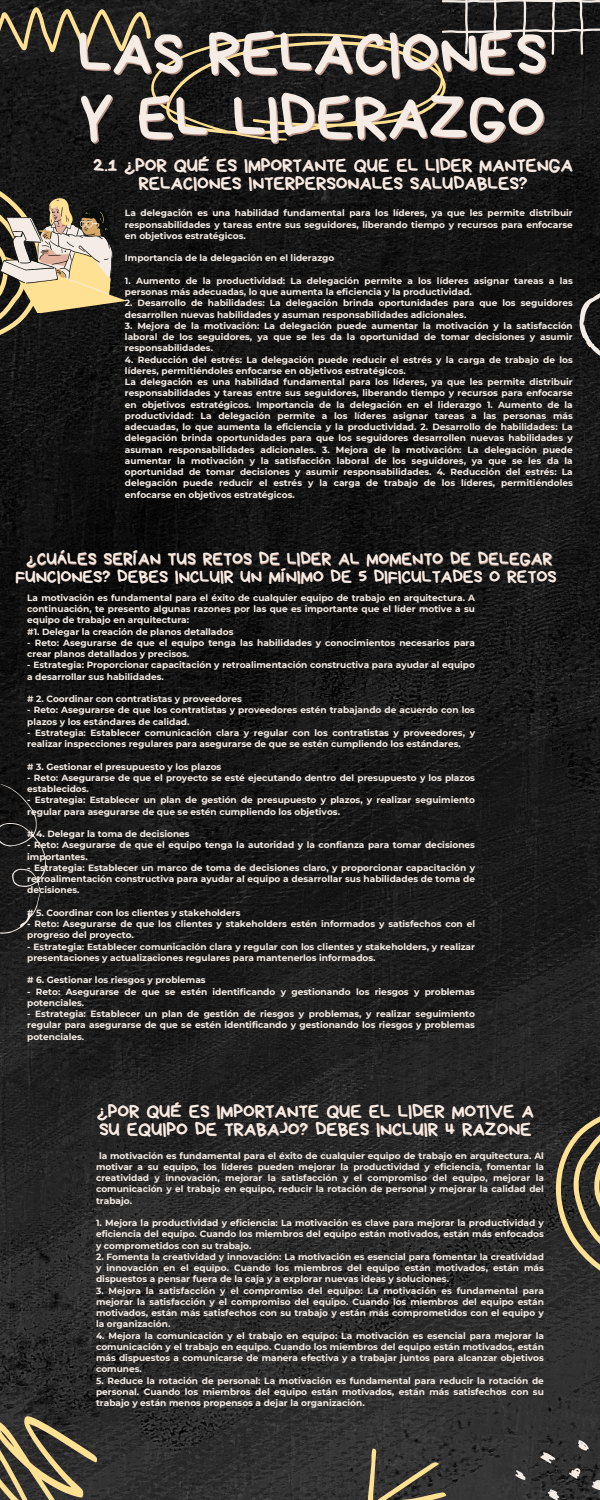
<style>
.page{position:relative;width:600px;height:1500px;background:#fff}
.page>*{position:absolute;margin:0;border:0;box-sizing:border-box;transform-origin:0 0}
.t1{font:62.8px "Bryndan Write";color:#f4ece5}
.t2{font:19px "Bryndan Write";color:#f4ece5}
.t3{font:18px "Bryndan Write";color:#f4ece5}
.t4{font:700 9px/11.2px "Montserrat";color:#f4ece5}
</style>
<div class="page">
<img style="left:0;top:0;width:600px;height:1500px">
<svg style="left:0;top:7px;width:138px;height:48px;background:#4c4636"></svg>
<svg style="left:298px;top:1448px;width:148px;height:52px;background:#44423b"></svg>
<svg style="left:579px;top:219px;width:21px;height:189px;background:#262625"></svg>
<svg style="left:0;top:175px;width:51px;height:172px;background:#26241e"></svg>
<svg style="left:547px;top:1101px;width:53px;height:189px;background:#4b4639"></svg>
<svg style="left:0;top:1411px;width:97px;height:89px;background:#665e49"></svg>
<svg style="left:502px;top:1440px;width:98px;height:60px;background:#3c3c3b"></svg>
<svg style="left:0;top:782px;width:46px;height:152px;background:#222121"></svg>
<svg style="left:462px;top:0;width:138px;height:55px;background:#3a3837"></svg>
<svg style="left:138px;top:0;width:324px;height:244px;background:#22201c"></svg>
<svg style="left:0;top:198px;width:127px;height:115px;background:#92866e"></svg>
<svg style="left:71px;top:253px;width:17px;height:20px"></svg>
<p class="t1" style="left:77px;top:22px;width:471px">LAS RELACIONES</p>
<p class="t1" style="left:79px;top:86px;width:467px">Y EL LIDERAZGO</p>
<p class="t2" style="left:93px;top:155px;width:481px">2.1 ¿POR QUÉ ES IMPORTANTE QUE EL LIDER MANTENGA</p>
<p class="t2" style="left:139px;top:173px;width:390px">RELACIONES INTERPERSONALES SALUDABLES?</p>
<p class="t4" style="left:125px;top:208px;width:449px;text-align:justify">La delegación es una habilidad fundamental para los líderes, ya que les permite distribuir responsabilidades y tareas entre sus seguidores, liberando tiempo y recursos para enfocarse en objetivos estratégicos.</p>
<p class="t4" style="left:125px;top:253px;width:211px">Importancia de la delegación en el liderazgo</p>
<p class="t4" style="left:125px;top:275px;width:449px">1. Aumento de la productividad: La delegación permite a los líderes asignar tareas a las personas más adecuadas, lo que aumenta la eficiencia y la productividad.</p>
<p class="t4" style="left:125px;top:298px;width:449px">2. Desarrollo de habilidades: La delegación brinda oportunidades para que los seguidores desarrollen nuevas habilidades y asuman responsabilidades adicionales.</p>
<p class="t4" style="left:125px;top:320px;width:449px;text-align:justify">3. Mejora de la motivación: La delegación puede aumentar la motivación y la satisfacción laboral de los seguidores, ya que se les da la oportunidad de tomar decisiones y asumir responsabilidades.</p>
<p class="t4" style="left:125px;top:354px;width:449px">4. Reducción del estrés: La delegación puede reducir el estrés y la carga de trabajo de los líderes, permitiéndoles enfocarse en objetivos estratégicos.</p>
<p class="t4" style="left:125px;top:376px;width:449px;text-align:justify">La delegación es una habilidad fundamental para los líderes, ya que les permite distribuir responsabilidades y tareas entre sus seguidores, liberando tiempo y recursos para enfocarse en objetivos estratégicos. Importancia de la delegación en el liderazgo 1. Aumento de la productividad: La delegación permite a los líderes asignar tareas a las personas más adecuadas, lo que aumenta la eficiencia y la productividad. 2. Desarrollo de habilidades: La delegación brinda oportunidades para que los seguidores desarrollen nuevas habilidades y asuman responsabilidades adicionales. 3. Mejora de la motivación: La delegación puede aumentar la motivación y la satisfacción laboral de los seguidores, ya que se les da la oportunidad de tomar decisiones y asumir responsabilidades. 4. Reducción del estrés: La delegación puede reducir el estrés y la carga de trabajo de los líderes, permitiéndoles enfocarse en objetivos estratégicos.</p>
<p class="t3" style="left:26px;top:550px;width:528px">¿CUÁLES SERÍAN TUS RETOS DE LIDER AL MOMENTO DE DELEGAR</p>
<p class="t3" style="left:16px;top:567px;width:542px">FUNCIONES? DEBES INCLUIR UN MÍNIMO DE 5 DIFICULTADES O RETOS</p>
<p class="t4" style="left:27px;top:592px;width:449px;text-align:justify">La motivación es fundamental para el éxito de cualquier equipo de trabajo en arquitectura. A continuación, te presento algunas razones por las que es importante que el líder motive a su equipo de trabajo en arquitectura:</p>
<p class="t4" style="left:27px;top:626px;width:208px">#1. Delegar la creación de planos detallados</p>
<p class="t4" style="left:27px;top:637px;width:449px">- Reto: Asegurarse de que el equipo tenga las habilidades y conocimientos necesarios para crear planos detallados y precisos.</p>
<p class="t4" style="left:27px;top:660px;width:449px">- Estrategia: Proporcionar capacitación y retroalimentación constructiva para ayudar al equipo a desarrollar sus habilidades.</p>
<p class="t4" style="left:27px;top:693px;width:216px"># 2. Coordinar con contratistas y proveedores</p>
<p class="t4" style="left:27px;top:705px;width:449px">- Reto: Asegurarse de que los contratistas y proveedores estén trabajando de acuerdo con los plazos y los estándares de calidad.</p>
<p class="t4" style="left:27px;top:727px;width:449px">- Estrategia: Establecer comunicación clara y regular con los contratistas y proveedores, y realizar inspecciones regulares para asegurarse de que se estén cumpliendo los estándares.</p>
<p class="t4" style="left:27px;top:761px;width:196px"># 3. Gestionar el presupuesto y los plazos</p>
<p class="t4" style="left:27px;top:772px;width:449px">- Reto: Asegurarse de que el proyecto se esté ejecutando dentro del presupuesto y los plazos establecidos.</p>
<p class="t4" style="left:27px;top:795px;width:449px">- Estrategia: Establecer un plan de gestión de presupuesto y plazos, y realizar seguimiento regular para asegurarse de que se estén cumpliendo los objetivos.</p>
<p class="t4" style="left:27px;top:828px;width:164px"># 4. Delegar la toma de decisiones</p>
<p class="t4" style="left:27px;top:840px;width:449px">- Reto: Asegurarse de que el equipo tenga la autoridad y la confianza para tomar decisiones importantes.</p>
<p class="t4" style="left:27px;top:862px;width:449px;text-align:justify">- Estrategia: Establecer un marco de toma de decisiones claro, y proporcionar capacitación y retroalimentación constructiva para ayudar al equipo a desarrollar sus habilidades de toma de decisiones.</p>
<p class="t4" style="left:27px;top:907px;width:215px"># 5. Coordinar con los clientes y stakeholders</p>
<p class="t4" style="left:27px;top:918px;width:449px">- Reto: Asegurarse de que los clientes y stakeholders estén informados y satisfechos con el progreso del proyecto.</p>
<p class="t4" style="left:27px;top:941px;width:449px">- Estrategia: Establecer comunicación clara y regular con los clientes y stakeholders, y realizar presentaciones y actualizaciones regulares para mantenerlos informados.</p>
<p class="t4" style="left:27px;top:975px;width:180px"># 6. Gestionar los riesgos y problemas</p>
<p class="t4" style="left:27px;top:986px;width:449px">- Reto: Asegurarse de que se estén identificando y gestionando los riesgos y problemas potenciales.</p>
<p class="t4" style="left:27px;top:1008px;width:449px;text-align:justify">- Estrategia: Establecer un plan de gestión de riesgos y problemas, y realizar seguimiento regular para asegurarse de que se estén identificando y gestionando los riesgos y problemas potenciales.</p>
<p class="t2" style="left:97px;top:1102px;width:439px">¿POR QUÉ ES IMPORTANTE QUE EL LIDER MOTIVE A</p>
<p class="t2" style="left:99px;top:1120px;width:434px">SU EQUIPO DE TRABAJO? DEBES INCLUIR 4 RAZONE</p>
<p class="t4" style="left:96px;top:1150px;width:449px;text-align:justify;text-indent:3px">la motivación es fundamental para el éxito de cualquier equipo de trabajo en arquitectura. Al motivar a su equipo, los líderes pueden mejorar la productividad y eficiencia, fomentar la creatividad y innovación, mejorar la satisfacción y el compromiso del equipo, mejorar la comunicación y el trabajo en equipo, reducir la rotación de personal y mejorar la calidad del trabajo.</p>
<p class="t4" style="left:96px;top:1217px;width:449px;text-align:justify">1. Mejora la productividad y eficiencia: La motivación es clave para mejorar la productividad y eficiencia del equipo. Cuando los miembros del equipo están motivados, están más enfocados y comprometidos con su trabajo.</p>
<p class="t4" style="left:96px;top:1251px;width:449px;text-align:justify">2. Fomenta la creatividad y innovación: La motivación es esencial para fomentar la creatividad y innovación en el equipo. Cuando los miembros del equipo están motivados, están más dispuestos a pensar fuera de la caja y a explorar nuevas ideas y soluciones.</p>
<p class="t4" style="left:96px;top:1285px;width:449px;text-align:justify">3. Mejora la satisfacción y el compromiso del equipo: La motivación es fundamental para mejorar la satisfacción y el compromiso del equipo. Cuando los miembros del equipo están motivados, están más satisfechos con su trabajo y están más comprometidos con el equipo y la organización.</p>
<p class="t4" style="left:96px;top:1330px;width:449px;text-align:justify">4. Mejora la comunicación y el trabajo en equipo: La motivación es esencial para mejorar la comunicación y el trabajo en equipo. Cuando los miembros del equipo están motivados, están más dispuestos a comunicarse de manera efectiva y a trabajar juntos para alcanzar objetivos comunes.</p>
<p class="t4" style="left:96px;top:1375px;width:449px;text-align:justify">5. Reduce la rotación de personal: La motivación es fundamental para reducir la rotación de personal. Cuando los miembros del equipo están motivados, están más satisfechos con su trabajo y están menos propensos a dejar la organización.</p>
</div>
